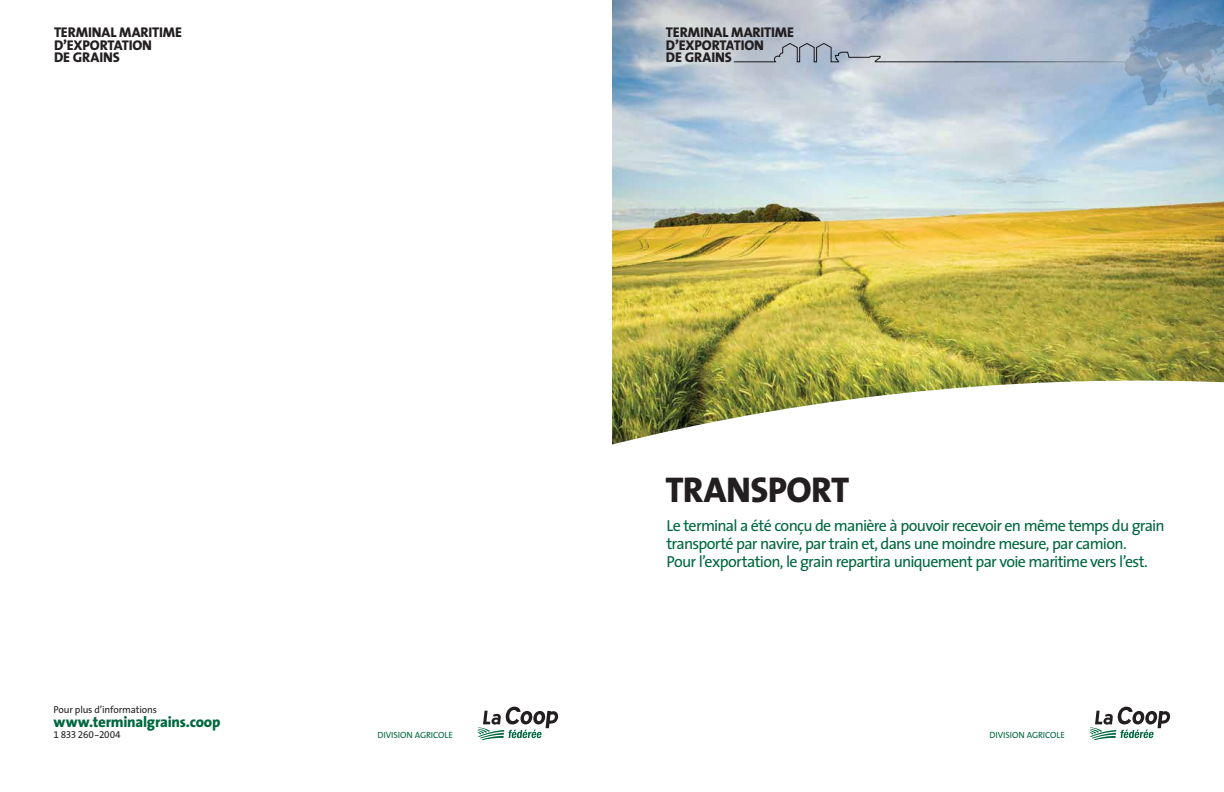
<style>
.page{position:relative;width:1224px;height:792px;background:#fff}
.page>*{position:absolute;margin:0;border:0;box-sizing:border-box;transform-origin:0 0}
.t1{font:800 36px "The Sans";letter-spacing:-.015em;color:#231f20}
.t2{font:16px/18px "The Sans";letter-spacing:-.045em;color:#00673e}
.t3{font:800 15px "The Sans";letter-spacing:-.015em;color:#00673e}
.t4{font:800 14.2px/12.1px "The Sans";letter-spacing:-.01em;color:#231f20}
.t5{font:10px "The Sans";letter-spacing:-.015em;color:#231f20}
.t6{font:10px "The Sans Expert";letter-spacing:-.025em;color:#231f20}
.t7{font:9px "The Sans";letter-spacing:-.005em;color:#00673e}
</style>
<div class="page">
<img style="left:612px;top:0;width:612px;height:374px">
<img style="left:612px;top:374px;width:612px;height:71px">
<svg style="left:734px;top:43px;width:220px;height:19px;background:#b2b9c5"></svg>
<hr style="left:954px;top:62px;width:171px;height:1px;background:#fff">
<svg style="left:1124px;top:19px;width:100px;height:90px;background:#82a2c2"></svg>
<svg style="left:1089px;top:707px;width:81px;height:33px"></svg>
<svg style="left:477px;top:707px;width:81px;height:33px"></svg>
<p class="t4" style="left:54px;top:26px;width:129px">TERMINAL MARITIME<br>D’EXPORTATION<br>DE GRAINS</p>
<p class="t4" style="left:666px;top:26px;width:129px">TERMINAL MARITIME<br>D’EXPORTATION<br>DE GRAINS</p>
<h1 class="t1" style="left:665px;top:459px;width:185px">TRANSPORT</h1>
<p class="t2" style="left:667px;top:516px;width:500px">Le terminal a été conçu de manière à pouvoir recevoir en même temps du grain transporté par navire, par train et, dans une moindre mesure, par camion.<br>Pour l’exportation, le grain repartira uniquement par voie maritime vers l’est.</p>
<p class="t5" style="left:53px;top:701px;width:105px">Pour plus d’informations</p>
<p class="t3" style="left:53px;top:709px;width:169px">www.terminalgrains.coop</p>
<p class="t6" style="left:53px;top:726px;width:69px">1 833 260-2004</p>
<p class="t7" style="left:377px;top:727px;width:77px">DIVISION AGRICOLE</p>
<p class="t7" style="left:989px;top:727px;width:77px">DIVISION AGRICOLE</p>
</div>
